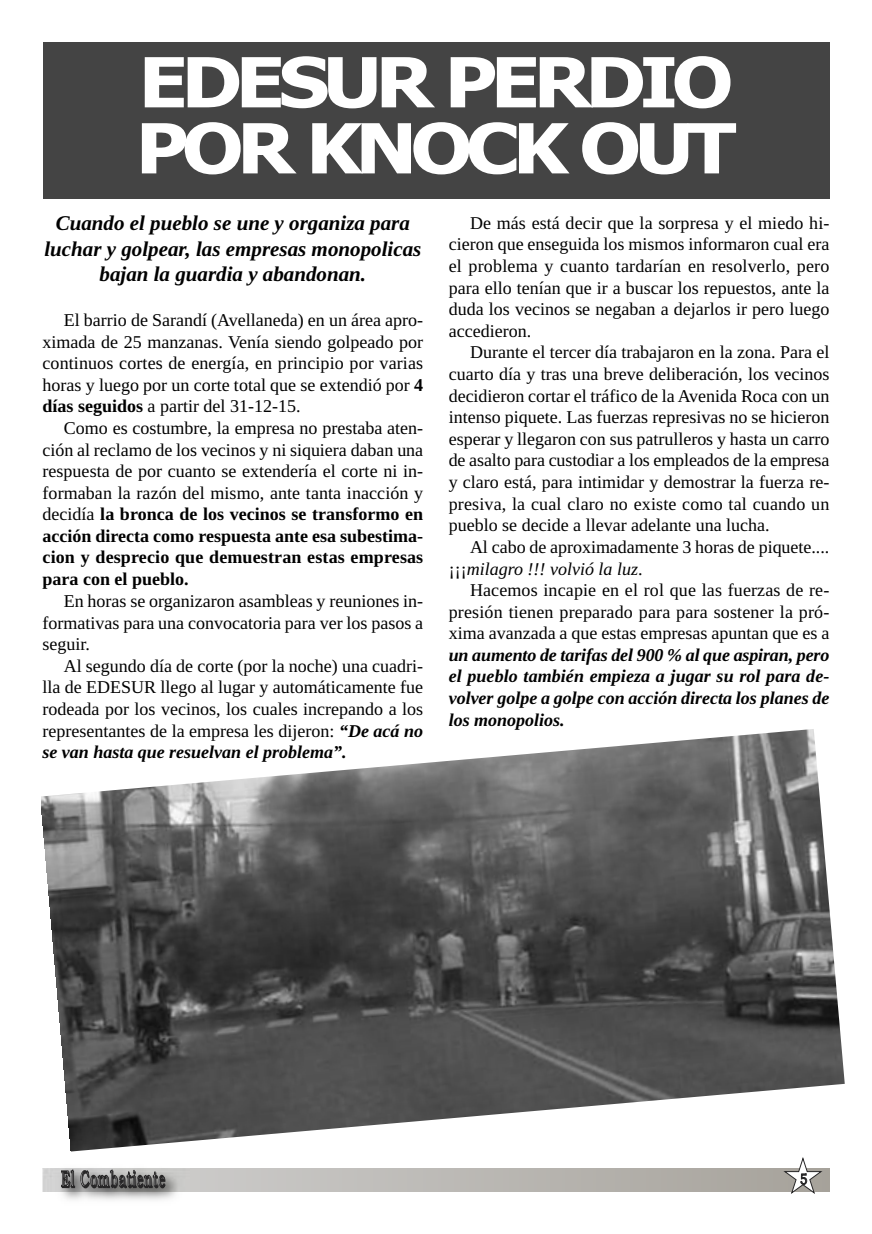
<style>
.page{position:relative;width:872px;height:1234px;background:#fff}
.page>*{position:absolute;margin:0;border:0;box-sizing:border-box;transform-origin:0 0}
.t1{font:700 69px/66px "Tahoma";letter-spacing:-.075em;color:#fff;scale:1.15 1}
.t2{font:22.5px "Bookman Old Style";letter-spacing:.065em;color:#272627;scale:.55 1}
.t3{font:italic 700 21px/25.2px "Liberation Serif";color:#000;text-align:center}
.t4{font:18px/21.6px "Liberation Serif";color:#000;text-align:justify}
.t5{font:italic 700 18px/21.6px "Liberation Serif";color:#000;text-align:justify}
.t6{font:15px "Bookman Old Style";color:#272627;scale:.8 1}
.s1{font-weight:700}
.s2{font-weight:700;font-style:italic}
.s3{font-style:italic}
</style>
<div class="page">
<svg style="left:190px;top:1168px;width:639px;height:22px;background:#b9b7b2"></svg>
<img style="left:43px;top:1167px;width:147px;height:23px">
<img style="left:41px;top:729px;width:803px;height:423px">
<div style="left:43px;top:43px;width:786px;height:156px;background:#444"></div>
<svg style="left:785px;top:1168px;width:36px;height:24px"></svg>
<h1 class="t1" style="left:136px;top:50px;width:523px">EDESUR PERDIO<br>POR KNOCK OUT</h1>
<p class="t3" style="left:44px;top:210px;width:378px">Cuando el pueblo se une y organiza para luchar y golpear, las empresas monopolicas bajan la guardia y abandonan.</p>
<p class="t4" style="left:43px;top:309px;width:382px;text-indent:21px">El barrio de Sarandí (Avellaneda) en un área apro&shy;ximada de 25 manzanas. Venía siendo golpeado por continuos cortes de energía, en principio por varias horas y luego por un corte total que se extendió por <span class="s1">4 días seguidos</span> a partir del 31-12-15.</p>
<p class="t4" style="left:43px;top:417px;width:382px;text-indent:21px">Como es costumbre, la empresa no prestaba aten&shy;ción al reclamo de los vecinos y ni siquiera daban una respuesta de por cuanto se extendería el corte ni in&shy;formaban la razón del mismo, ante tanta inacción y decidía <span class="s1">la bronca de los vecinos se transformo en acción directa como respuesta ante esa subestima&shy;cion y desprecio que demuestran estas empresas para con el pueblo.</span></p>
<p class="t4" style="left:43px;top:589px;width:382px;text-indent:21px">En horas se organizaron asambleas y reuniones in&shy;formativas para una convocatoria para ver los pasos a seguir.</p>
<p class="t4" style="left:43px;top:654px;width:382px;text-indent:21px">Al segundo día de corte (por la noche) una cuadri&shy;lla de EDESUR llego al lugar y automáticamente fue rodeada por los vecinos, los cuales increpando a los representantes de la empresa les dijeron: <span class="s2">“De acá no se van hasta que resuelvan el problema”.</span></p>
<p class="t4" style="left:449px;top:211px;width:382px;text-indent:21px">De más está decir que la sorpresa y el miedo hi&shy;cieron que enseguida los mismos informaron cual era el problema y cuanto tardarían en resolverlo, pero para ello tenían que ir a buscar los repuestos, ante la duda los vecinos se negaban a dejarlos ir pero luego accedieron.</p>
<p class="t4" style="left:449px;top:341px;width:382px;text-indent:21px">Durante el tercer día trabajaron en la zona. Para el cuarto día y tras una breve deliberación, los vecinos decidieron cortar el tráfico de la Avenida Roca con un intenso piquete. Las fuerzas represivas no se hicieron esperar y llegaron con sus patrulleros y hasta un carro de asalto para custodiar a los empleados de la empresa y claro está, para intimidar y demostrar la fuerza re&shy;presiva, la cual claro no existe como tal cuando un pueblo se decide a llevar adelante una lucha.</p>
<p class="t4" style="left:449px;top:535px;width:382px;text-indent:21px">Al cabo de aproximadamente 3 horas de piquete.... ¡¡¡<span class="s3">milagro !!! volvió la luz</span>.</p>
<p class="t4" style="left:449px;top:579px;width:382px;text-indent:21px">Hacemos incapie en el rol que las fuerzas de re&shy;presión tienen preparado para para sostener la pró&shy;xima avanzada a que estas empresas apuntan que es a</p>
<p class="t5" style="left:449px;top:643px;width:382px">un aumento de tarifas del 900 % al que aspiran, pero el pueblo también empieza a jugar su rol para de&shy;volver golpe a golpe con acción directa los planes de los monopolios.</p>
<p class="t2" style="left:61px;top:1166px;width:190px">El Combatiente</p>
<p class="t6" style="left:800px;top:1169px;width:11px">5</p>
</div>
